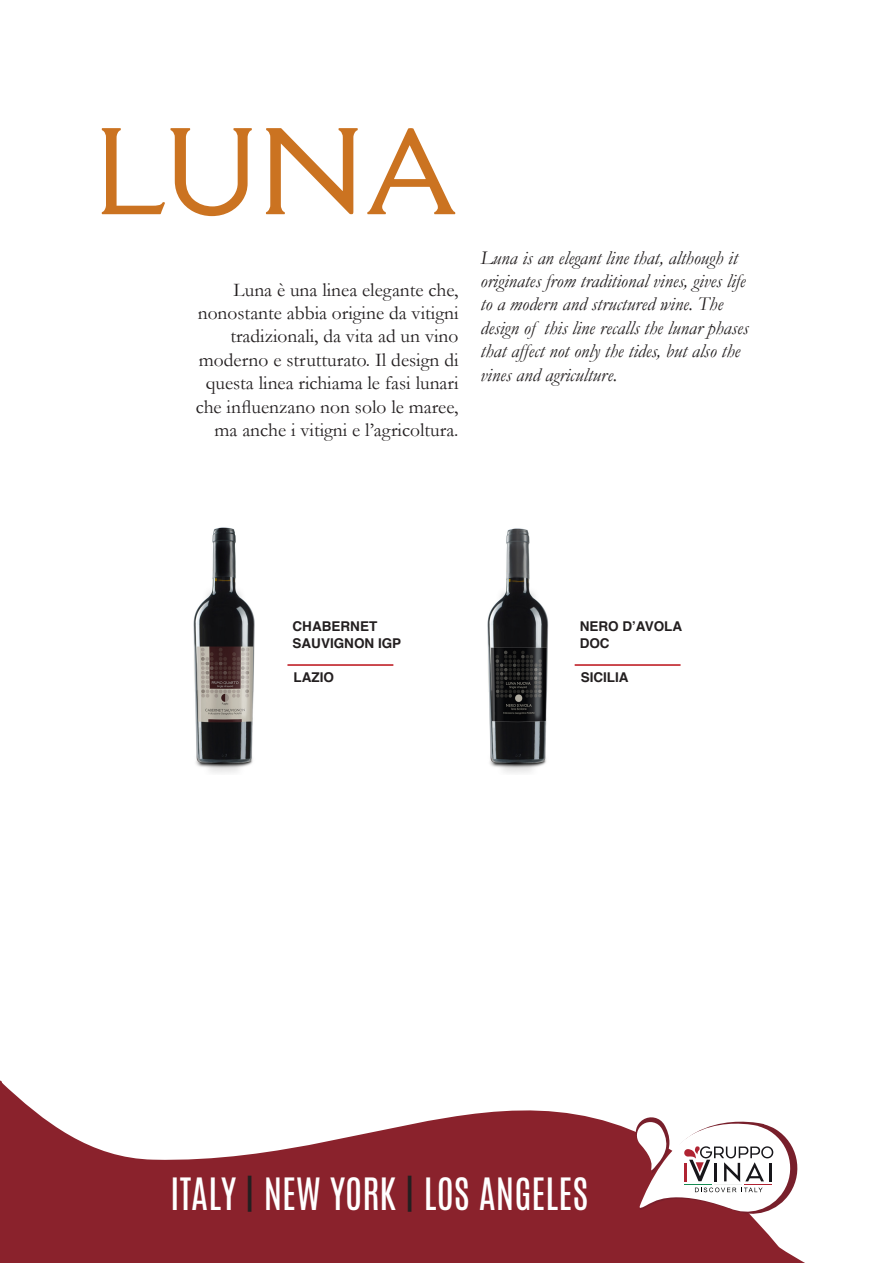
<style>
.page{position:relative;width:893px;height:1263px;background:#fff}
.page>*{position:absolute;margin:0;border:0;box-sizing:border-box;transform-origin:0 0}
.t1{font:37.2px "Antonio";color:#fff}
.t2{font:19.5px/23.4px "Garamond";color:#231f20;text-align:right}
.t3{font:italic 19.5px/23.4px "Garamond";color:#231f20}
.t4{font:700 13.5px/16.2px "Helvetica";color:#231f20}
.s1{color:#231f20}
</style>
<div class="page">
<svg style="left:0;top:1080px;width:805px;height:183px;fill:#8a222c"></svg>
<svg style="left:634px;top:1115px;width:170px;height:104px"></svg>
<svg style="left:102px;top:128px;width:150px;height:88px"></svg>
<svg style="left:266px;top:128px;width:92px;height:86px"></svg>
<svg style="left:367px;top:128px;width:88px;height:86px"></svg>
<img style="left:487px;top:528px;width:62px;height:245px">
<hr style="left:287px;top:664px;width:106px;height:2px;background:#bb1018">
<hr style="left:575px;top:664px;width:106px;height:2px;background:#bb1018">
<img style="left:193px;top:527px;width:62px;height:246px">
<p class="t2" style="left:196px;top:277px;width:264px">Luna è una linea elegante che, nonostante abbia origine da vitigni tradizionali, da vita ad un vino moderno e strutturato. Il design di questa linea richiama le fasi lunari che influenzano non solo le maree, ma anche i vitigni e l’agricoltura.</p>
<p class="t3" style="left:480px;top:245px;width:269px">Luna is an elegant line that, although it originates from traditional vines, gives life to a modern and structured wine. The design of this line recalls the lunar phases that affect not only the tides, but also the vines and agriculture.</p>
<p class="t4" style="left:292px;top:619px;width:110px">CHABERNET<br>SAUVIGNON IGP</p>
<p class="t4" style="left:293px;top:669px;width:42px">LAZIO</p>
<p class="t4" style="left:580px;top:619px;width:104px">NERO D’AVOLA</p>
<p class="t4" style="left:580px;top:635px;width:31px">DOC</p>
<p class="t4" style="left:581px;top:669px;width:50px">SICILIA</p>
<h1 class="t1" style="left:170px;top:1167px;width:420px">ITALY <span class="s1">|</span> NEW YORK <span class="s1">|</span> LOS ANGELES</h1>
</div>
